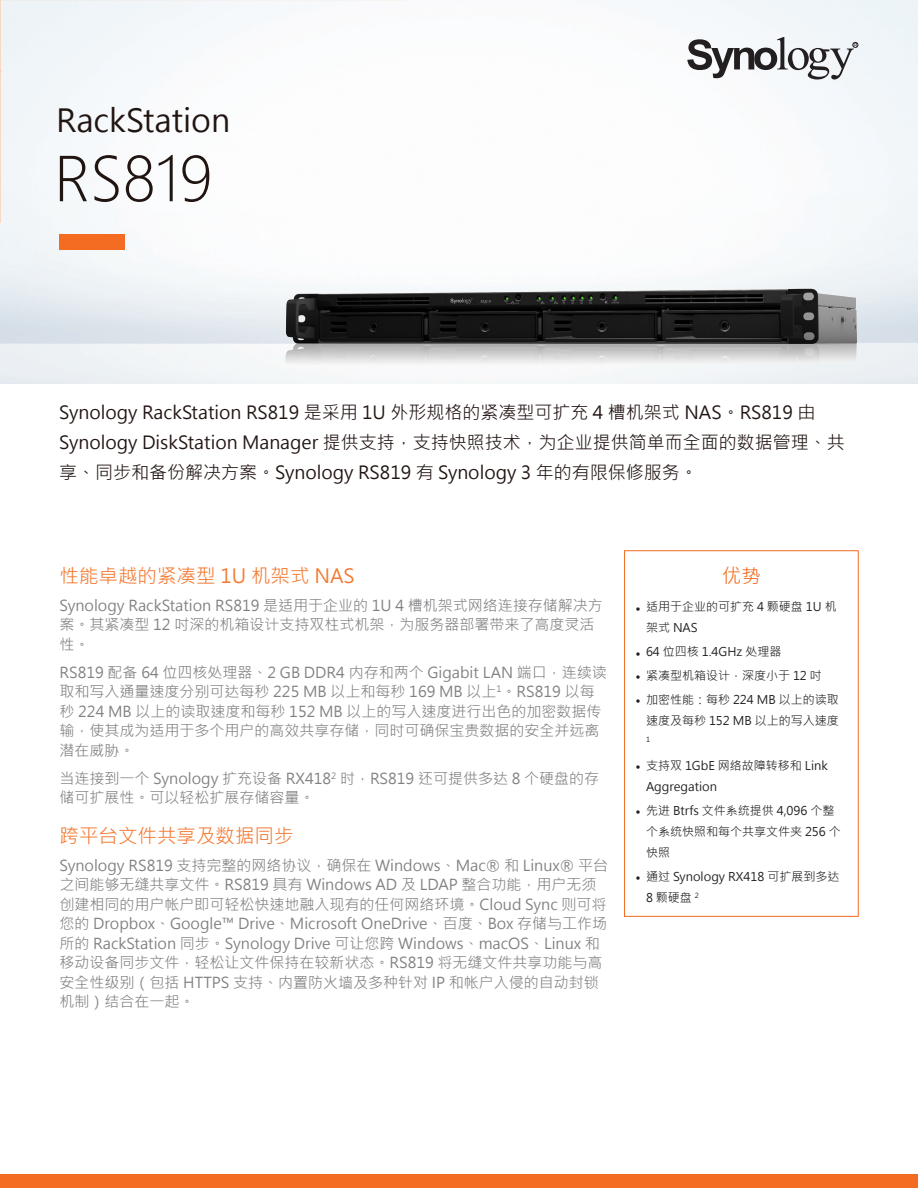
<style>
.page{position:relative;width:918px;height:1188px;background:#fff}
.page>*{position:absolute;margin:0;border:0;box-sizing:border-box;transform-origin:0 0}
.Model_Name{font:300 60px "Microsoft Jheng Hei";color:#211512}
.Product_Type{font:31.5px "Microsoft Jheng Hei";color:#211512}
.Chapter_Title_1{font:19.5px "Microsoft Jheng Hei";color:#f37a32}
.Selling_Title{font:19.5px "Microsoft Jheng Hei";color:#f36c21}
.Introduction{font:18px/30px "Microsoft Jheng Hei";color:#211512}
.Body_Content{font:15px/19.5px "Microsoft Jheng Hei";color:#808183}
.t1{font:12px/21px "Microsoft Jheng Hei";color:#231f20}
.t2{font:7.05px "Microsoft Jheng Hei";color:#231f20}
</style>
<div class="page">
<div style="left:0;top:1174px;width:918px;height:14px;background:#f36c21"></div>
<svg style="left:687px;top:37px;width:171px;height:43px"></svg>
<div style="left:59px;top:234px;width:66px;height:16px;background:#f36c21"></div>
<div style="left:624px;top:551px;width:234px;height:366px;border:1px solid #f36c21"></div>
<img style="left:283px;top:286px;width:576px;height:88px">
<p class="Product_Type" style="left:56px;top:101px;width:176px">RackStation</p>
<p class="Model_Name" style="left:54px;top:141px;width:160px">RS819</p>
<p class="Introduction" style="left:59px;top:397px;width:787px">Synology RackStation RS819 是采用 1U 外形规格的紧凑型可扩充 4 槽机架式 NAS。RS819 由<br>Synology DiskStation Manager 提供支持，支持快照技术，为企业提供简单而全面的数据管理、共享、同步和备份解决方案。Synology RS819 有 Synology 3 年的有限保修服务。</p>
<p class="Chapter_Title_1" style="left:60px;top:563px;width:297px">性能卓越的紧凑型 1U 机架式 NAS</p>
<p class="Body_Content" style="left:60px;top:595px;width:545px">Synology RackStation RS819 是适用于企业的 1U 4 槽机架式网络连接存储解决方案。其紧凑型 12 吋深的机箱设计支持双柱式机架，为服务器部署带来了高度灵活性。</p>
<p class="Body_Content" style="left:60px;top:662px;width:549px">RS819 配备 64 位四核处理器、2 GB DDR4 内存和两个 Gigabit LAN 端口，连续读取和写入通量速度分别可达每秒 225 MB 以上和每秒 169 MB 以上<sup>1</sup>。RS819 以每秒 224 MB 以上的读取速度和每秒 152 MB 以上的写入速度进行出色的加密数据传输，使其成为适用于多个用户的高效共享存储，同时可确保宝贵数据的安全并远离潜在威胁。</p>
<p class="Body_Content" style="left:60px;top:768px;width:541px">当连接到一个 Synology 扩充设备 RX418<sup>2</sup> 时，RS819 还可提供多达 8 个硬盘的存储可扩展性。可以轻松扩展存储容量。</p>
<p class="Chapter_Title_1" style="left:60px;top:823px;width:236px">跨平台文件共享及数据同步</p>
<p class="Body_Content" style="left:60px;top:855px;width:550px">Synology RS819 支持完整的网络协议，确保在 Windows、Mac® 和 Linux® 平台之间能够无缝共享文件。RS819 具有 Windows AD 及 LDAP 整合功能，用户无须创建相同的用户帐户即可轻松快速地融入现有的任何网络环境。Cloud Sync 则可将您的 Dropbox、Google™ Drive、Microsoft OneDrive、百度、Box 存储与工作场所的 RackStation 同步。Synology Drive 可让您跨 Windows、macOS、Linux 和移动设备同步文件，轻松让文件保持在较新状态。RS819 将无缝文件共享功能与高安全性级别（包括 HTTPS 支持、内置防火墙及多种针对 IP 和帐户入侵的自动封锁机制）结合在一起。</p>
<p class="Selling_Title" style="left:722px;top:564px;width:40px">优势</p>
<p class="t1" style="left:646px;top:596px;width:192px;text-indent:-11px">• 适用于企业的可扩充 4 颗硬盘 1U 机架式 NAS</p>
<p class="t1" style="left:635px;top:641px;width:148px">• 64 位四核 1.4GHz 处理器</p>
<p class="t1" style="left:635px;top:665px;width:188px">• 紧凑型机箱设计，深度小于 12 吋</p>
<p class="t1" style="left:635px;top:689px;width:205px;text-align:right">• 加密性能：每秒 224 MB 以上的读取速度及每秒 152 MB 以上的写入速度</p>
<p class="t2" style="left:646px;top:735px;width:6px">1</p>
<p class="t1" style="left:646px;top:755px;width:183px;text-indent:-11px">• 支持双 1GbE 网络故障转移和 Link<br>Aggregation</p>
<p class="t1" style="left:646px;top:800px;width:196px;text-indent:-11px">• 先进 Btrfs 文件系统提供 4,096 个整个系统快照和每个共享文件夹 256 个快照</p>
<p class="t1" style="left:646px;top:866px;width:195px;text-indent:-11px">• 通过 Synology RX418 可扩展到多达<br>8 颗硬盘 <sup>2</sup></p>
</div>
